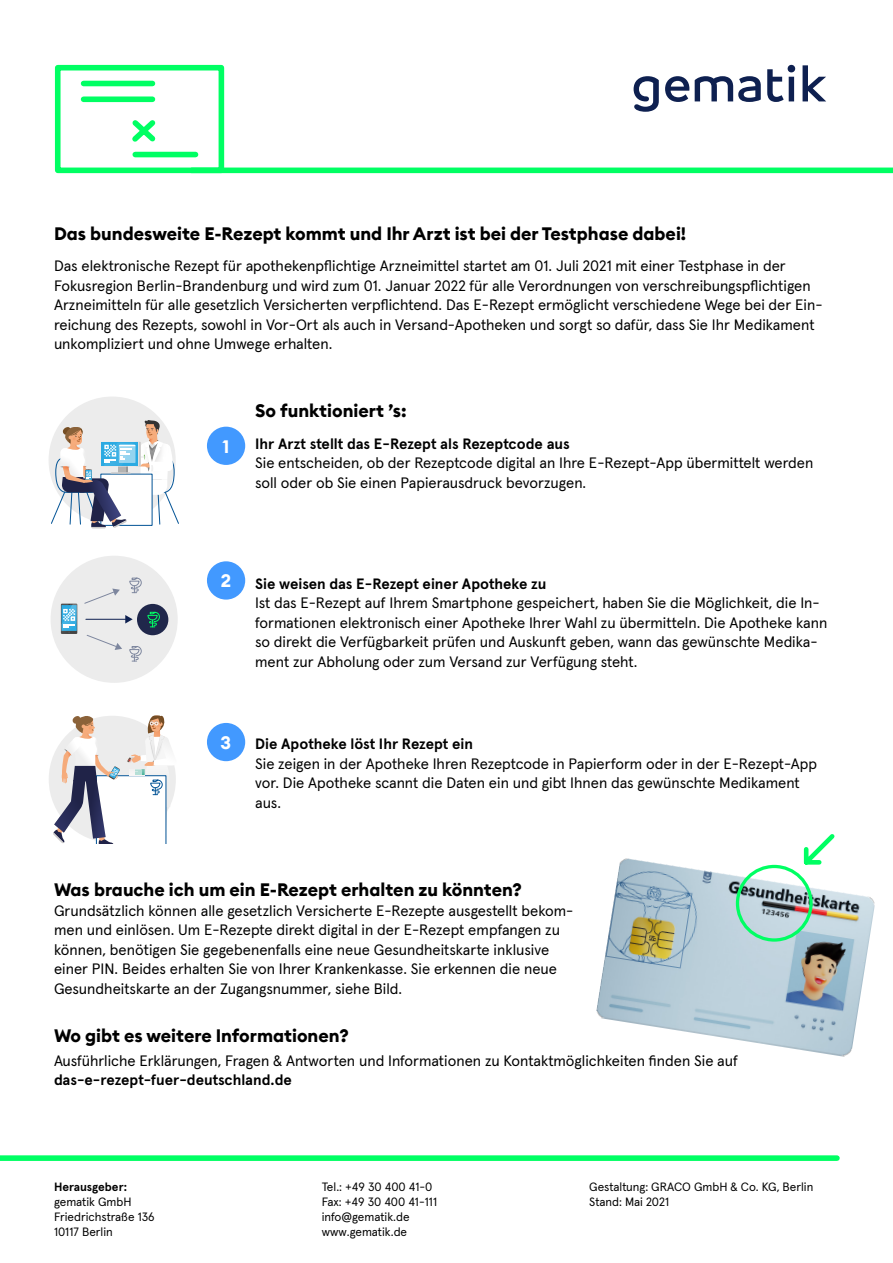
<style>
.page{position:relative;width:893px;height:1263px;background:#fff}
.page>*{position:absolute;margin:0;border:0;box-sizing:border-box;transform-origin:0 0}
.t1{font:700 18px "Euclid Circular B";color:#000}
.t2{font:700 18px "Euclid Circular B";color:#fff}
.t3{font:15px/19.5px "Apercu Pro";color:#000}
.t4{font:700 15px "Apercu Pro";letter-spacing:-.005em;color:#000}
.t5{font:12px/15px "Apercu Pro";color:#000}
.t6{font:700 12px "Apercu Pro";color:#000}
</style>
<div class="page">
<svg style="left:634px;top:65px;width:192px;height:47px"></svg>
<div style="left:191px;top:168px;width:702px;height:5px;background:#00ff63"></div>
<div style="left:0;top:1155px;width:837px;height:6px;background:#00ff63"></div>
<svg style="left:54px;top:64px;width:173px;height:110px"></svg>
<div style="left:51px;top:556px;width:127px;height:127px;background:#ececec;border-radius:50%"></div>
<div style="left:137px;top:604px;width:31px;height:31px;background:#20274b;border-radius:50%"></div>
<svg style="left:147px;top:611px;width:13px;height:16px"></svg>
<svg style="left:61px;top:604px;width:16px;height:30px"></svg>
<svg style="left:129px;top:578px;width:13px;height:15px"></svg>
<svg style="left:129px;top:646px;width:13px;height:16px"></svg>
<hr style="left:86px;top:619px;width:41px;height:1px;background:#0e2050">
<svg style="left:125px;top:615px;width:8px;height:8px"></svg>
<svg style="left:87px;top:635px;width:35px;height:15px"></svg>
<svg style="left:84px;top:588px;width:36px;height:16px"></svg>
<svg style="left:53px;top:715px;width:123px;height:128px"></svg>
<div style="left:49px;top:396px;width:127px;height:128px;background:#ececec;border-radius:50%"></div>
<svg style="left:50px;top:420px;width:129px;height:108px"></svg>
<img style="left:596px;top:858px;width:279px;height:199px">
<div style="left:736px;top:865px;width:77px;height:77px;border:3px solid #00ff63;border-radius:50%"></div>
<svg style="left:800px;top:834px;width:39px;height:35px"></svg>
<div style="left:207px;top:427px;width:38px;height:38px;background:#4299ff;border-radius:50%"></div>
<div style="left:207px;top:561px;width:38px;height:39px;background:#4299ff;border-radius:50%"></div>
<div style="left:207px;top:723px;width:38px;height:38px;background:#4299ff;border-radius:50%"></div>
<p class="t1" style="left:54px;top:222px;width:634px">Das bundesweite E-Rezept kommt und Ihr Arzt ist bei der Testphase dabei!</p>
<p class="t3" style="left:54px;top:255px;width:770px">Das elektronische Rezept für apothekenpflichtige Arzneimittel startet am 01. Juli 2021 mit einer Testphase in der Fokusregion Berlin-Brandenburg und wird zum 01. Januar 2022 für alle Verordnungen von verschreibungspflichtigen Arzneimitteln für alle gesetzlich Versicherten verpflichtend. Das E-Rezept ermöglicht verschiedene Wege bei der Ein&shy;reichung des Rezepts, sowohl in Vor-Ort als auch in Versand-Apotheken und sorgt so dafür, dass Sie Ihr Medikament unkompliziert und ohne Umwege erhalten.</p>
<p class="t2" style="left:223px;top:435px;width:8px">1</p>
<p class="t1" style="left:255px;top:399px;width:153px">So funktioniert ’s:</p>
<p class="t4" style="left:255px;top:432px;width:316px">Ihr Arzt stellt das E-Rezept als Rezeptcode aus</p>
<p class="t3" style="left:255px;top:452px;width:560px">Sie entscheiden, ob der Rezeptcode digital an Ihre E-Rezept-App übermittelt werden soll oder ob Sie einen Papierausdruck bevorzugen.</p>
<p class="t2" style="left:221px;top:569px;width:12px">2</p>
<p class="t4" style="left:255px;top:572px;width:293px">Sie weisen das E-Rezept einer Apotheke zu</p>
<p class="t3" style="left:255px;top:592px;width:574px">Ist das E-Rezept auf Ihrem Smartphone gespeichert, haben Sie die Möglichkeit, die In&shy;formationen elektronisch einer Apotheke Ihrer Wahl zu übermitteln. Die Apotheke kann so direkt die Verfügbarkeit prüfen und Auskunft geben, wann das gewünschte Medika&shy;ment zur Abholung oder zum Versand zur Verfügung steht.</p>
<p class="t2" style="left:220px;top:731px;width:12px">3</p>
<p class="t4" style="left:255px;top:732px;width:219px">Die Apotheke löst Ihr Rezept ein</p>
<p class="t3" style="left:255px;top:753px;width:563px">Sie zeigen in der Apotheke Ihren Rezeptcode in Papierform oder in der E-Rezept-App vor. Die Apotheke scannt die Daten ein und gibt Ihnen das gewünschte Medikament aus.</p>
<p class="t1" style="left:54px;top:878px;width:469px">Was brauche ich um ein E-Rezept erhalten zu könnten?</p>
<p class="t3" style="left:54px;top:899px;width:521px">Grundsätzlich können alle gesetzlich Versicherte E-Rezepte ausgestellt bekom&shy;men und einlösen. Um E-Rezepte direkt digital in der E-Rezept empfangen zu können, benötigen Sie gegebenenfalls eine neue Gesundheitskarte inklusive einer PIN. Beides erhalten Sie von Ihrer Krankenkasse. Sie erkennen die neue Gesundheitskarte an der Zugangsnummer, siehe Bild.</p>
<p class="t1" style="left:54px;top:1024px;width:296px">Wo gibt es weitere Informationen?</p>
<p class="t3" style="left:54px;top:1049px;width:686px">Ausführliche Erklärungen, Fragen &amp; Antworten und Informationen zu Kontaktmöglichkeiten finden Sie auf</p>
<p class="t4" style="left:54px;top:1068px;width:239px">das-e-rezept-fuer-deutschland.de</p>
<p class="t6" style="left:54px;top:1178px;width:75px">Herausgeber:</p>
<p class="t5" style="left:54px;top:1193px;width:102px">gematik GmbH<br>Friedrichstraße 136<br>10117 Berlin</p>
<p class="t5" style="left:322px;top:1178px;width:117px">Tel.: +49 30 400 41-0<br>Fax: +49 30 400 41-111 info@gematik.de www.gematik.de</p>
<p class="t5" style="left:589px;top:1178px;width:226px">Gestaltung: GRACO GmbH &amp; Co. KG, Berlin<br>Stand: Mai 2021</p>
</div>
